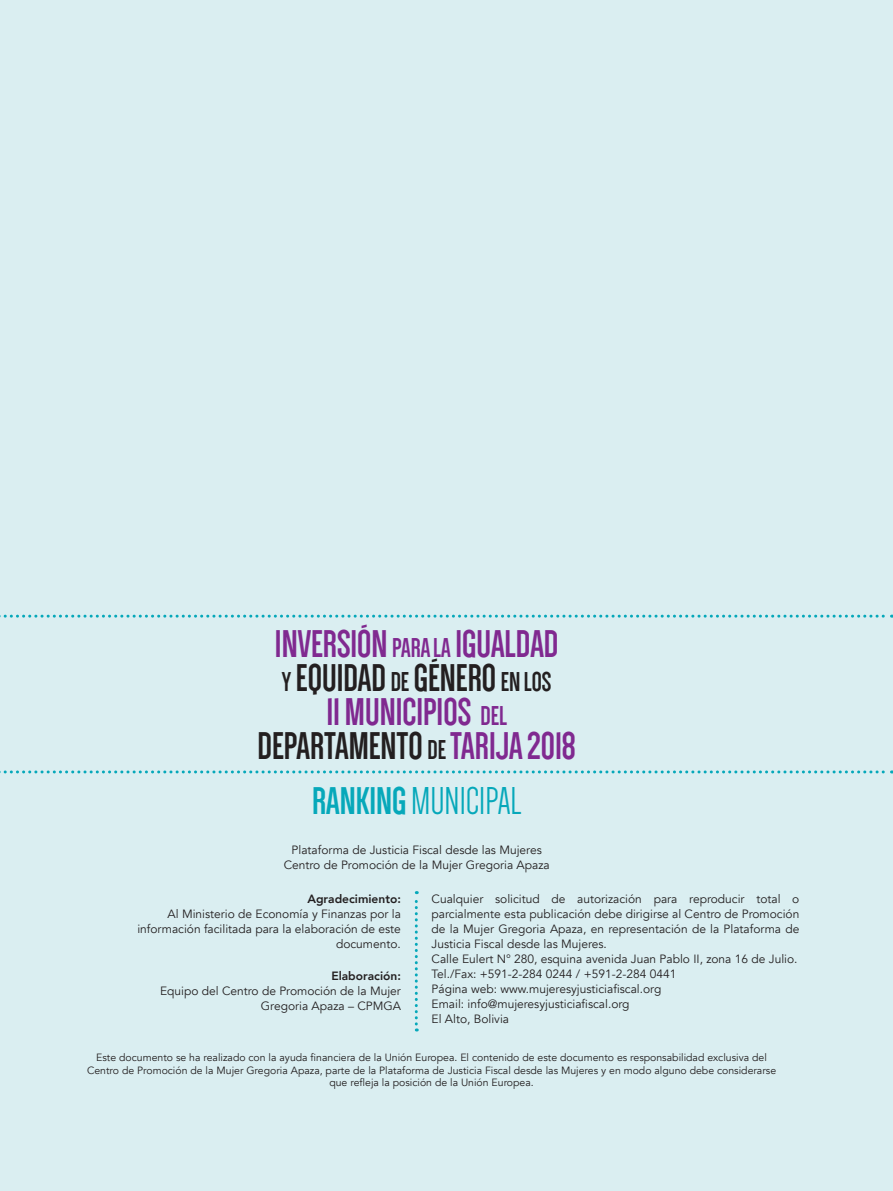
<style>
.page{position:relative;width:893px;height:1191px;background:#daeef1}
.page>*{position:absolute;margin:0;border:0;box-sizing:border-box;transform-origin:0 0}
.t1{font:700 40.05px/34px "Dense W01";color:#802990;text-align:center}
.t2{font:40.05px "Dense";color:#06a8ba}
.t3{font:12px/15px "Avenir";color:#231f20;text-align:right}
.t4{font:800 12px "Avenir";color:#231f20}
.t5{font:10.5px/12.6px "Avenir";color:#231f20;text-align:center}
.s1{font-size:28.2px}
.s2{font-size:28.2px;color:#231f20}
.s3{color:#231f20}
.s4{font-family:"Dense W01";font-weight:700}
</style>
<div class="page">
<svg style="left:0;top:770px;width:892px;height:3px"></svg>
<svg style="left:0;top:614px;width:892px;height:3px"></svg>
<svg style="left:415px;top:891px;width:3px;height:140px"></svg>
<h1 class="t1" style="left:258px;top:627px;width:320px">INVERSIÓN <span class="s1">PARA LA</span> IGUALDAD<br><span class="s2">Y</span> <span class="s3">EQUIDAD</span> <span class="s2">DE</span> <span class="s3">GÉNERO</span> <span class="s2">EN LOS<br></span>11 MUNICIPIOS <span class="s1">DEL<br></span><span class="s3">DEPARTAMENTO</span> <span class="s2">DE</span>TARIJA 2018</h1>
<h1 class="t2" style="left:312px;top:781px;width:211px"><span class="s4">RANKING</span>MUNICIPAL</h1>
<p class="t3" style="left:284px;top:843px;width:268px;text-align:center">Plataforma de Justicia Fiscal desde las Mujeres<br>Centro de Promoción de la Mujer Gregoria Apaza</p>
<p class="t3" style="left:432px;top:891px;width:369px;text-align:left">Cualquier solicitud de autorización para reproducir total o parcialmente esta publicación debe dirigirse al Centro de Promoción de la Mujer Gregoria Apaza, en representación de la Plataforma de Justicia Fiscal desde las Mujeres.<br>Calle Eulert N° 280, esquina avenida Juan Pablo II, zona 16 de Julio.<br>Tel./Fax: +591-2-284 0244 / +591-2-284 0441<br>Página web: www.mujeresyjusticiafiscal.org<br>Email: info@mujeresyjusticiafiscal.org<br>El Alto, Bolivia</p>
<p class="t5" style="left:87px;top:1051px;width:691px">Este documento se ha realizado con la ayuda financiera de la Unión Europea. El contenido de este documento es responsabilidad exclusiva del<br>Centro de Promoción de la Mujer Gregoria Apaza, parte de la Plataforma de Justicia Fiscal desde las Mujeres y en modo alguno debe considerarse que refleja la posición de la Unión Europea.</p>
<p class="t4" style="left:307px;top:889px;width:95px">Agradecimiento:</p>
<p class="t3" style="left:137px;top:906px;width:265px">Al Ministerio de Economía y Finanzas por la información facilitada para la elaboración de este documento.</p>
<p class="t4" style="left:331px;top:966px;width:71px">Elaboración:</p>
<p class="t3" style="left:160px;top:983px;width:242px">Equipo del Centro de Promoción de la Mujer<br>Gregoria Apaza – CPMGA</p>
</div>
